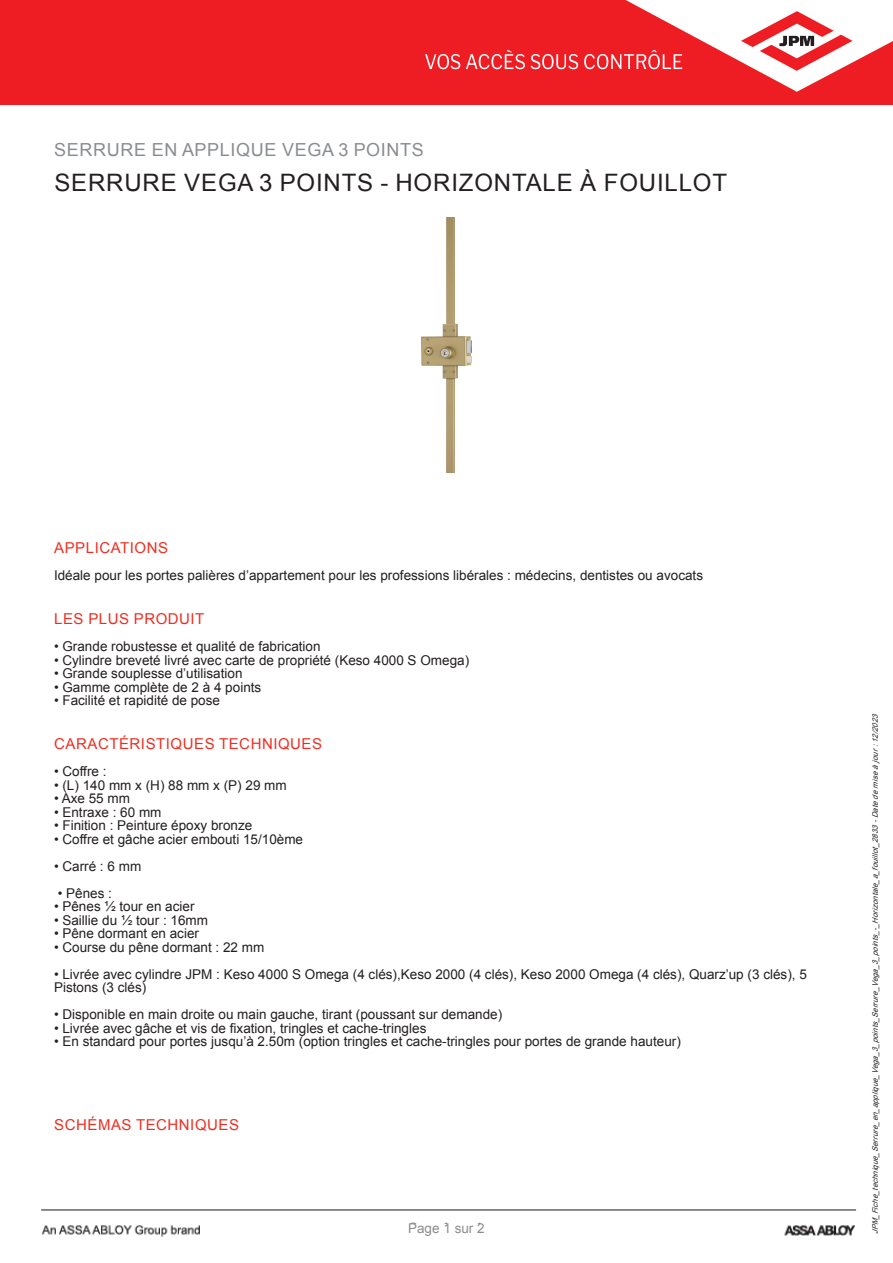
<style>
.page{position:relative;width:893px;height:1263px;background:#fff}
.page>*{position:absolute;margin:0;border:0;box-sizing:border-box;transform-origin:0 0}
.t1{font:24px "Arial";letter-spacing:.035em;color:#231f20}
.t2{font:18px "Arial";letter-spacing:.035em;color:#8a8c8f}
.t3{font:15px "Arial";letter-spacing:.035em;color:#ee2e22}
.t4{font:15px "Calibri";color:#808080}
.t5{font:13.5px/13.5px "Arial";color:#231f20}
.t6{font:13.5px "Arial";color:#8a8c8f}
.t7{font:italic 7.5px "Arial";color:#231f20}
</style>
<div class="page">
<img style="left:41px;top:1209px;width:816px;height:28px">
<div style="left:0;top:0;width:893px;height:105px;background:#ee1d23"></div>
<svg style="left:425px;top:0;width:468px;height:92px"></svg>
<div style="left:368px;top:1224px;width:157px;height:29px;background:#fff"></div>
<img style="left:422px;top:217px;width:49px;height:256px">
<h2 class="t2" style="left:54px;top:137px;width:371px">SERRURE EN APPLIQUE VEGA 3 POINTS</h2>
<h1 class="t1" style="left:54px;top:166px;width:674px">SERRURE VEGA 3 POINTS - HORIZONTALE À FOUILLOT</h1>
<p class="t3" style="left:54px;top:537px;width:115px">APPLICATIONS</p>
<p class="t5" style="left:54px;top:568px;width:651px">Idéale pour les portes palières d’appartement pour les professions libérales : médecins, dentistes ou avocats</p>
<p class="t3" style="left:54px;top:608px;width:152px">LES PLUS PRODUIT</p>
<p class="t5" style="left:54px;top:639px;width:268px">• Grande robustesse et qualité de fabrication</p>
<p class="t5" style="left:54px;top:653px;width:417px">• Cylindre breveté livré avec carte de propriété (Keso 4000 S Omega)</p>
<p class="t5" style="left:54px;top:666px;width:190px">• Grande souplesse d’utilisation</p>
<p class="t5" style="left:54px;top:680px;width:209px">• Gamme complète de 2 à 4 points</p>
<p class="t5" style="left:54px;top:693px;width:168px">• Facilité et rapidité de pose</p>
<p class="t3" style="left:54px;top:734px;width:269px">CARACTÉRISTIQUES TECHNIQUES</p>
<p class="t5" style="left:54px;top:765px;width:54px">• Coffre :</p>
<p class="t5" style="left:54px;top:778px;width:234px">• (L) 140 mm x (H) 88 mm x (P) 29 mm</p>
<p class="t5" style="left:54px;top:792px;width:78px">• Axe 55 mm</p>
<p class="t5" style="left:54px;top:805px;width:109px">• Entraxe : 60 mm</p>
<p class="t5" style="left:54px;top:819px;width:200px">• Finition : Peinture époxy bronze</p>
<p class="t5" style="left:54px;top:832px;width:251px">• Coffre et gâche acier embouti 15/10ème</p>
<p class="t5" style="left:54px;top:859px;width:89px">• Carré : 6 mm</p>
<p class="t5" style="left:58px;top:886px;width:56px">• Pênes :</p>
<p class="t5" style="left:54px;top:900px;width:142px">• Pênes ½ tour en acier</p>
<p class="t5" style="left:54px;top:913px;width:156px">• Saillie du ½ tour : 16mm</p>
<p class="t5" style="left:54px;top:927px;width:147px">• Pêne dormant en acier</p>
<p class="t5" style="left:54px;top:940px;width:212px">• Course du pêne dormant : 22 mm</p>
<p class="t5" style="left:54px;top:967px;width:754px">• Livrée avec cylindre JPM : Keso 4000 S Omega (4 clés),Keso 2000 (4 clés), Keso 2000 Omega (4 clés), Quarz’up (3 clés), 5<br>Pistons (3 clés)</p>
<p class="t5" style="left:54px;top:1008px;width:450px">• Disponible en main droite ou main gauche, tirant (poussant sur demande)</p>
<p class="t5" style="left:54px;top:1021px;width:374px">• Livrée avec gâche et vis de fixation, tringles et cache-tringles</p>
<p class="t5" style="left:54px;top:1035px;width:628px">• En standard pour portes jusqu’à 2.50m (option tringles et cache-tringles pour portes de grande hauteur)</p>
<p class="t3" style="left:54px;top:1115px;width:186px">SCHÉMAS TECHNIQUES</p>
<p class="t4" style="left:410px;top:1217px;width:75px">Page 1 sur 1</p>
<p class="t6" style="left:408px;top:1219px;width:78px">Page 1 sur 2</p>
<p class="t7" style="left:870px;top:1234px;width:525px;rotate:-90deg">JPM_Fiche_technique_Serrure_en_applique_Vega_3_points_Serrure_Vega_3_points_-_Horizontale_a_fouillot_2833-Datedemiseàjour:12/2023</p>
</div>
